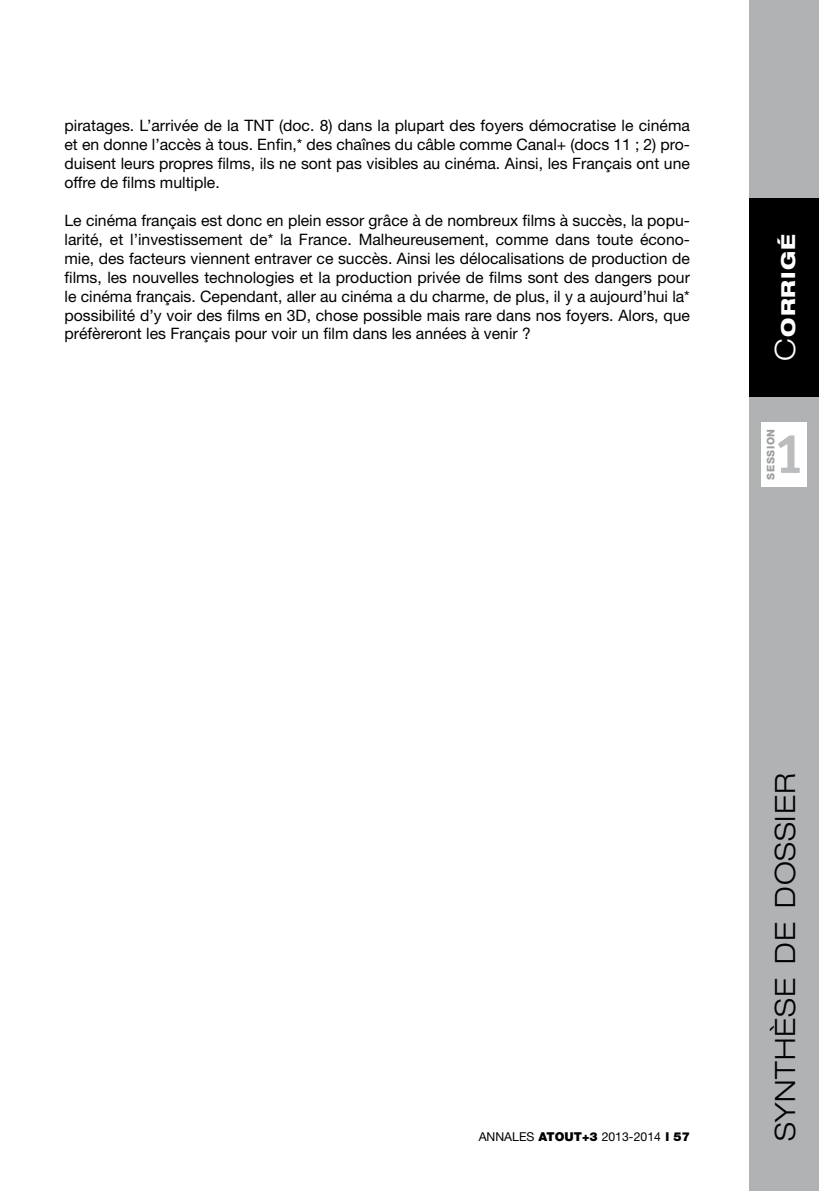
<style>
.page{position:relative;width:819px;height:1191px;background:#fff}
.page>*{position:absolute;margin:0;border:0;box-sizing:border-box;transform-origin:0 0}
.t1{font:700 56px "Officina Sans";color:#bbbcbe}
.t2{font:300 expanded 28px "Helvetica Neue";letter-spacing:.03em;color:#000}
.t3{font:800 expanded 19.25px "Helvetica Neue";letter-spacing:.05em;color:#fff}
.t4{font:15.75px/18.9px "Helvetica Neue";color:#000;text-align:justify}
.t5{font:12.25px "Helvetica Neue";color:#000}
.t6{font:800 10.5px "Helvetica Neue";letter-spacing:.05em;color:#9c9d9f}
.s1{font-weight:300;font-size:28px}
.s2{font-weight:900}
</style>
<div class="page">
<div style="left:749px;top:0;width:70px;height:1191px;background:#b1b2b4"></div>
<div style="left:749px;top:198px;width:70px;height:199px;background:#000"></div>
<div style="left:761px;top:422px;width:45px;height:64px;background:#fff"></div>
<p class="t4" style="left:64px;top:116px;width:627px">piratages. L’arrivée de la TNT (doc. 8) dans la plupart des foyers démocratise le cinéma et en donne l’accès à tous. Enfin,* des chaînes du câble comme Canal+ (docs 11 ; 2) pro&shy;duisent leurs propres films, ils ne sont pas visibles au cinéma. Ainsi, les Français ont une offre de films multiple.</p>
<p class="t4" style="left:64px;top:211px;width:627px">Le cinéma français est donc en plein essor grâce à de nombreux films à succès, la popu&shy;larité, et l’investissement de* la France. Malheureusement, comme dans toute écono&shy;mie, des facteurs viennent entraver ce succès. Ainsi les délocalisations de production de films, les nouvelles technologies et la production privée de films sont des dangers pour le cinéma français. Cependant, aller au cinéma a du charme, de plus, il y a aujourd’hui la* possibilité d’y voir des films en 3D, chose possible mais rare dans nos foyers. Alors, que préfèreront les Français pour voir un film dans les années à venir ?</p>
<p class="t3" style="left:775px;top:361px;width:128px;rotate:-90deg"><span class="s1">c</span>orrigé</p>
<p class="t6" style="left:764px;top:479px;width:52px;rotate:-90deg">SESSION</p>
<h1 class="t1" style="left:773px;top:419px;width:33px">1</h1>
<p class="t5" style="left:478px;top:1129px;width:213px">ANNALES <span class="s2">ATOUT+3</span> 2013-2014 <span class="s2">l 57</span></p>
<h2 class="t2" style="left:768px;top:1141px;width:369px;rotate:-90deg">synthèse de dossier</h2>
</div>
